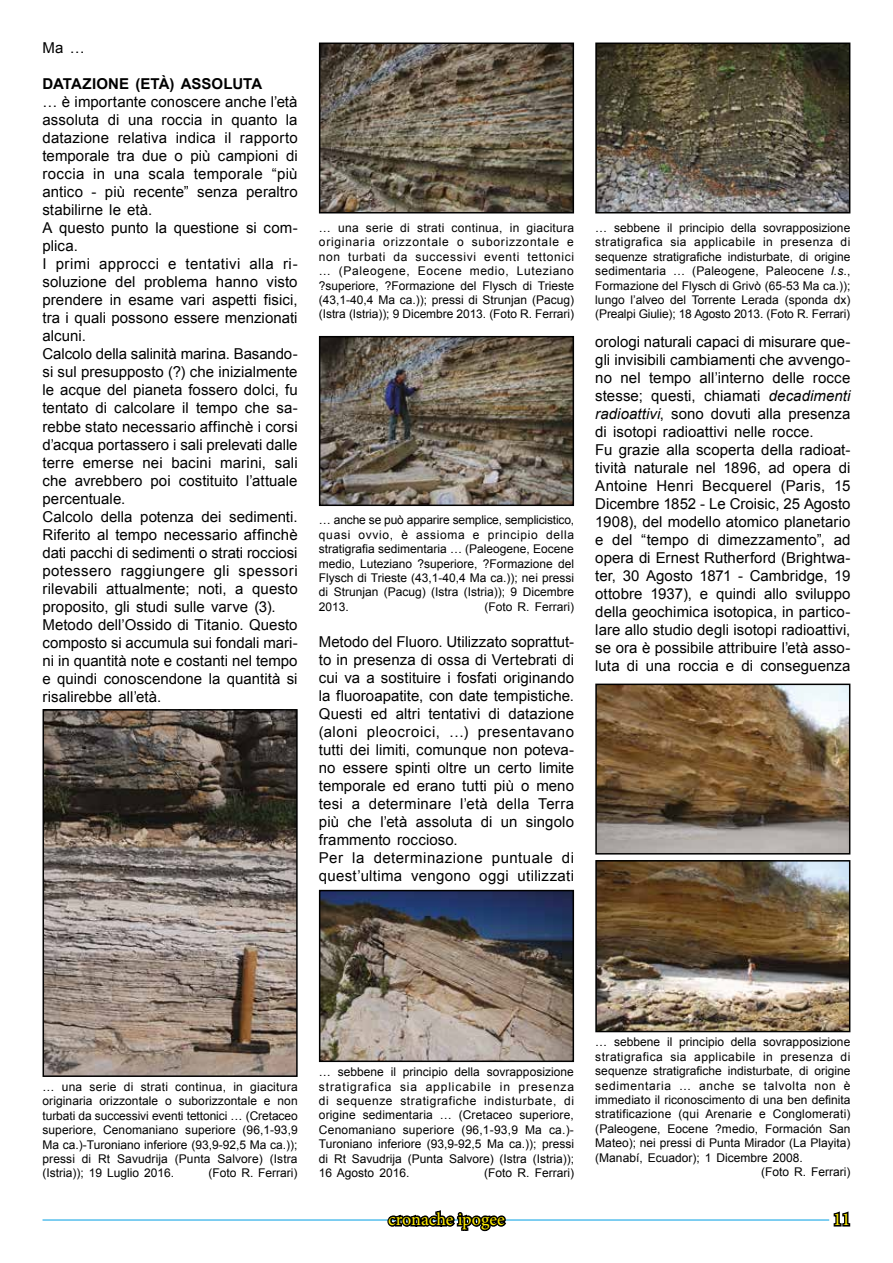
<style>
.page{position:relative;width:893px;height:1263px;background:#fff}
.page>*{position:absolute;margin:0;border:0;box-sizing:border-box;transform-origin:0 0}
.t1{font:18px "Minion Pro";letter-spacing:-.005em;color:#ffed00}
.t2{font:15px/18px "Arial";letter-spacing:.005em;color:#000}
.t3{font:700 15px "Arial";color:#000}
.t4{font:12px/14.4px "Arial";color:#000;text-align:justify}
.t5{font:12px "Arial";letter-spacing:.04em;color:#000}
.t6{font:12px "Arial";letter-spacing:.055em;color:#000}
.s1{font-style:italic}
</style>
<div class="page">
<hr style="left:43px;top:1220px;width:786px;height:1px;background:#009fe3">
<svg style="left:385px;top:1210px;width:123px;height:22px"></svg>
<svg style="left:833px;top:1211px;width:18px;height:16px"></svg>
<img style="left:46px;top:712px;width:249px;height:362px">
<div style="left:43px;top:709px;width:255px;height:368px;border:2px solid #000"></div>
<img style="left:322px;top:46px;width:249px;height:164px">
<div style="left:319px;top:43px;width:255px;height:170px;border:2px solid #000"></div>
<img style="left:322px;top:339px;width:249px;height:164px">
<div style="left:319px;top:336px;width:255px;height:170px;border:2px solid #000"></div>
<img style="left:322px;top:893px;width:249px;height:166px">
<div style="left:319px;top:890px;width:255px;height:172px;border:2px solid #000"></div>
<img style="left:598px;top:46px;width:249px;height:164px">
<div style="left:595px;top:43px;width:255px;height:170px;border:2px solid #000"></div>
<img style="left:598px;top:687px;width:249px;height:164px">
<div style="left:595px;top:684px;width:255px;height:170px;border:2px solid #000"></div>
<img style="left:598px;top:863px;width:249px;height:166px">
<div style="left:595px;top:860px;width:255px;height:172px;border:2px solid #000"></div>
<p class="t2" style="left:43px;top:39px;width:44px">Ma …</p>
<p class="t3" style="left:43px;top:74px;width:221px">DATAZIONE (ETÀ) ASSOLUTA</p>
<p class="t2" style="left:43px;top:93px;width:257px">… è importante conoscere anche l’età assoluta di una roccia in quanto la datazione relativa indica il rapporto temporale tra due o più campioni di roccia in una scala temporale “più antico - più recente” senza peraltro stabilirne le età.<br>A questo punto la questione si com&shy;plica.<br>I primi approcci e tentativi alla ri&shy;soluzione del problema hanno visto prendere in esame vari aspetti fisici, tra i quali possono essere menzionati alcuni.<br>Calcolo della salinità marina. Basando&shy;si sul presupposto (?) che inizialmente le acque del pianeta fossero dolci, fu tentato di calcolare il tempo che sa&shy;rebbe stato necessario affinchè i corsi d’acqua portassero i sali prelevati dalle terre emerse nei bacini marini, sali che avrebbero poi costituito l’attuale percentuale.<br>Calcolo della potenza dei sedimenti.<br>Riferito al tempo necessario affinchè dati pacchi di sedimenti o strati rocciosi potessero raggiungere gli spessori rilevabili attualmente; noti, a questo proposito, gli studi sulle varve (3).<br>Metodo dell’Ossido di Titanio. Questo composto si accumula sui fondali mari&shy;ni in quantità note e costanti nel tempo e quindi conoscendone la quantità si risalirebbe all’età.</p>
<p class="t4" style="left:319px;top:221px;width:257px">… una serie di strati continua, in giacitura originaria orizzontale o suborizzontale e non turbati da successivi eventi tettonici … (Paleogene, Eocene medio, Luteziano ?superiore, ?Formazione del Flysch di Trieste (43,1-40,4 Ma ca.)); pressi di Strunjan (Pacug) (Istra (Istria)); 9 Dicembre 2013. (Foto R. Ferrari)</p>
<p class="t4" style="left:319px;top:513px;width:257px">… anche se può apparire semplice, semplicistico, quasi ovvio, è assioma e principio della stratigrafia sedimentaria … (Paleogene, Eocene medio, Luteziano ?superiore, ?Formazione del Flysch di Trieste (43,1-40,4 Ma ca.)); nei pressi di Strunjan (Pacug) (Istra (Istria)); 9 Dicembre 2013.</p>
<p class="t4" style="left:484px;top:599px;width:91px">(Foto R. Ferrari)</p>
<p class="t2" style="left:319px;top:632px;width:257px">Metodo del Fluoro. Utilizzato soprattut&shy;to in presenza di ossa di Vertebrati di cui va a sostituire i fosfati originando la fluoroapatite, con date tempistiche.<br>Questi ed altri tentativi di datazione (aloni pleocroici, …) presentavano tutti dei limiti, comunque non poteva&shy;no essere spinti oltre un certo limite temporale ed erano tutti più o meno tesi a determinare l’età della Terra più che l’età assoluta di un singolo frammento roccioso.<br>Per la determinazione puntuale di quest’ultima vengono oggi utilizzati</p>
<p class="t4" style="left:595px;top:221px;width:257px">… sebbene il principio della sovrapposizione stratigrafica sia applicabile in presenza di sequenze stratigrafiche indisturbate, di origine sedimentaria … (Paleogene, Paleocene <span class="s1">l.s.</span>, Formazione del Flysch di Grivò (65-53 Ma ca.)); lungo l’alveo del Torrente Lerada (sponda dx) (Prealpi Giulie); 18 Agosto 2013. (Foto R. Ferrari)</p>
<p class="t2" style="left:595px;top:333px;width:257px">orologi naturali capaci di misurare que&shy;gli invisibili cambiamenti che avvengo&shy;no nel tempo all’interno delle rocce stesse; questi, chiamati <span class="s1">decadimenti radioattivi</span>, sono dovuti alla presenza di isotopi radioattivi nelle rocce.<br>Fu grazie alla scoperta della radioat&shy;tività naturale nel 1896, ad opera di Antoine Henri Becquerel (Paris, 15<br>Dicembre 1852 - Le Croisic, 25 Agosto 1908), del modello atomico planetario e del “tempo di dimezzamento”, ad opera di Ernest Rutherford (Brightwa&shy;ter, 30 Agosto 1871 - Cambridge, 19 ottobre 1937), e quindi allo sviluppo della geochimica isotopica, in partico&shy;lare allo studio degli isotopi radioattivi, se ora è possibile attribuire l’età asso&shy;luta di una roccia e di conseguenza</p>
<p class="t4" style="left:43px;top:1080px;width:257px">… una serie di strati continua, in giacitura originaria orizzontale o suborizzontale e non turbati da successivi eventi tettonici … (Cretaceo superiore, Cenomaniano superiore (96,1-93,9<br>Ma ca.)-Turoniano inferiore (93,9-92,5 Ma ca.)); pressi di Rt Savudrija (Punta Salvore) (Istra (Istria)); 19 Luglio 2016.</p>
<p class="t4" style="left:208px;top:1166px;width:91px">(Foto R. Ferrari)</p>
<p class="t4" style="left:319px;top:1065px;width:257px">… sebbene il principio della sovrapposizione stratigrafica sia applicabile in presenza di sequenze stratigrafiche indisturbate, di origine sedimentaria … (Cretaceo superiore, Cenomaniano superiore (96,1-93,9 Ma ca.)- Turoniano inferiore (93,9-92,5 Ma ca.)); pressi di Rt Savudrija (Punta Salvore) (Istra (Istria)); 16 Agosto 2016.</p>
<p class="t4" style="left:484px;top:1165px;width:91px">(Foto R. Ferrari)</p>
<p class="t4" style="left:595px;top:1035px;width:256px">… sebbene il principio della sovrapposizione</p>
<p class="t5" style="left:595px;top:1049px;width:257px">stratigrafica sia applicabile in presenza di</p>
<p class="t4" style="left:595px;top:1064px;width:257px">sequenze stratigrafiche indisturbate, di origine</p>
<p class="t6" style="left:595px;top:1077px;width:257px">sedimentaria … anche se talvolta non è</p>
<p class="t4" style="left:595px;top:1093px;width:257px">immediato il riconoscimento di una ben definita</p>
<p class="t4" style="left:595px;top:1107px;width:257px">stratificazione (qui Arenarie e Conglomerati)</p>
<p class="t4" style="left:595px;top:1121px;width:257px">(Paleogene, Eocene ?medio, Formación San</p>
<p class="t4" style="left:595px;top:1136px;width:257px">Mateo); nei pressi di Punta Mirador (La Playita)</p>
<p class="t4" style="left:595px;top:1150px;width:209px">(Manabí, Ecuador); 1 Dicembre 2008.</p>
<p class="t4" style="left:761px;top:1165px;width:91px">(Foto R. Ferrari)</p>
<p class="t1" style="left:388px;top:1207px;width:118px">cronache ipogee</p>
<p class="t1" style="left:833px;top:1207px;width:19px">11</p>
</div>
